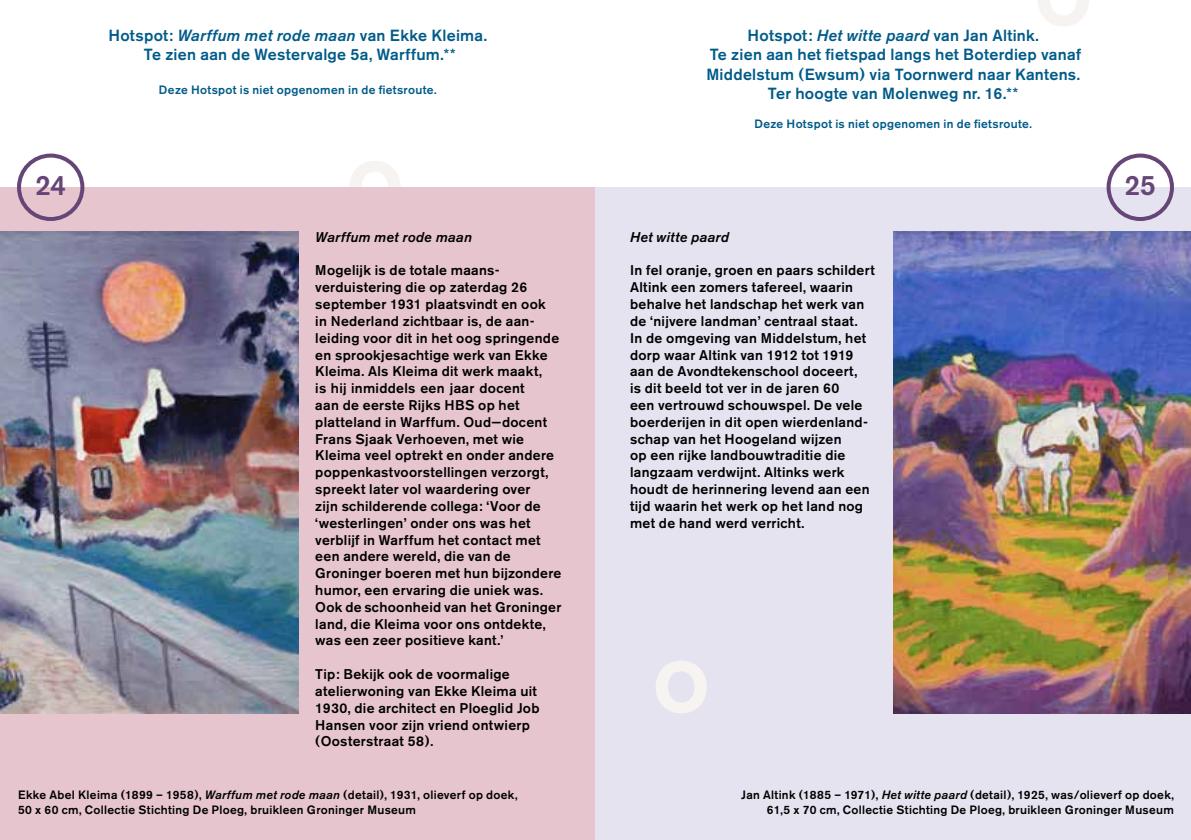
<style>
.page{position:relative;width:1191px;height:840px;background:#fff}
.page>*{position:absolute;margin:0;border:0;box-sizing:border-box;transform-origin:0 0}
.t1{font:500 27.8px "Akzidenz Grotesk BE";color:#654677}
.t2{font:500 16px/19.2px "Akzidenz Grotesk BE";letter-spacing:.015em;color:#005b89;text-align:center}
.t3{font:500 14px/16.8px "Akzidenz Grotesk BE";letter-spacing:.02em;color:#000}
.t4{font:italic 500 14px "Akzidenz Grotesk BE";letter-spacing:.015em;color:#000}
.t5{font:500 12px/14.4px "Akzidenz Grotesk BE";letter-spacing:.025em;color:#000;text-align:right}
.t6{font:500 12px "Akzidenz Grotesk BE";letter-spacing:.025em;color:#005b89}
.s1{font-style:italic}
</style>
<div class="page">
<svg style="left:350px;top:161px;width:50px;height:26px"></svg>
<div style="left:0;top:187px;width:595px;height:652px;background:#e6c5cf"></div>
<img style="left:0;top:231px;width:298px;height:482px">
<div style="left:595px;top:187px;width:596px;height:652px;background:#e5e3f0"></div>
<img style="left:893px;top:231px;width:298px;height:482px">
<div style="left:17px;top:153px;width:67px;height:68px;border:4px solid #654677;border-radius:50%"></div>
<div style="left:1106px;top:153px;width:68px;height:68px;border:4px solid #654677;border-radius:50%"></div>
<svg style="left:656px;top:661px;width:51px;height:52px"></svg>
<svg style="left:1038px;top:0;width:51px;height:26px"></svg>
<p class="t2" style="left:108px;top:26px;width:380px">Hotspot: <span class="s1">Warffum met rode maan</span> van Ekke Kleima.<br>Te zien aan de Westervalge 5a, Warffum.**</p>
<p class="t6" style="left:159px;top:82px;width:279px">Deze Hotspot is niet opgenomen in de fietsroute.</p>
<p class="t2" style="left:706px;top:26px;width:376px">Hotspot: <span class="s1">Het witte paard</span> van Jan Altink.<br>Te zien aan het fietspad langs het Boterdiep vanaf Middelstum (Ewsum) via Toornwerd naar Kantens.<br>Ter hoogte van Molenweg nr. 16.**</p>
<p class="t6" style="left:754px;top:116px;width:279px">Deze Hotspot is niet opgenomen in de fietsroute.</p>
<h1 class="t1" style="left:35px;top:168px;width:33px">24</h1>
<h1 class="t1" style="left:1124px;top:168px;width:33px">25</h1>
<p class="t4" style="left:315px;top:229px;width:158px">Warffum met rode maan</p>
<p class="t3" style="left:315px;top:262px;width:248px">Mogelijk is de totale maans&shy;verduistering die op zaterdag 26 september 1931 plaatsvindt en ook<br>in Nederland zichtbaar is, de aan&shy;leiding voor dit in het oog springende en sprookjesachtige werk van Ekke Kleima. Als Kleima dit werk maakt,<br>is hij inmiddels een jaar docent<br>aan de eerste Rijks HBS op het platteland in Warffum. Oud—docent Frans Sjaak Verhoeven, met wie Kleima veel optrekt en onder andere poppenkastvoorstellingen verzorgt, spreekt later vol waardering over<br>zijn schilderende collega: ‘Voor de ‘westerlingen’ onder ons was het verblijf in Warffum het contact met een andere wereld, die van de Groninger boeren met hun bijzondere humor, een ervaring die uniek was.<br>Ook de schoonheid van het Groninger land, die Kleima voor ons ontdekte, was een zeer positieve kant.’</p>
<p class="t3" style="left:315px;top:665px;width:226px">Tip: Bekijk ook de voormalige atelierwoning van Ekke Kleima uit<br>1930, die architect en Ploeglid Job<br>Hansen voor zijn vriend ontwierp (Oosterstraat 58).</p>
<p class="t5" style="left:18px;top:787px;width:501px;text-align:left">Ekke Abel Kleima (1899 – 1958), <span class="s1">Warffum met rode maan</span> (detail), 1931, olieverf op doek,<br>50 x 60 cm, Collectie Stichting De Ploeg, bruikleen Groninger Museum</p>
<p class="t4" style="left:630px;top:229px;width:100px">Het witte paard</p>
<p class="t3" style="left:630px;top:262px;width:246px">In fel oranje, groen en paars schildert Altink een zomers tafereel, waarin behalve het landschap het werk van de ‘nijvere landman’ centraal staat.<br>In de omgeving van Middelstum, het dorp waar Altink van 1912 tot 1919 aan de Avondtekenschool doceert,<br>is dit beeld tot ver in de jaren 60<br>een vertrouwd schouwspel. De vele boerderijen in dit open wierdenland&shy;schap van het Hoogeland wijzen<br>op een rijke landbouwtraditie die langzaam verdwijnt. Altinks werk houdt de herinnering levend aan een tijd waarin het werk op het land nog met de hand werd verricht.</p>
<p class="t5" style="left:741px;top:787px;width:434px">Jan Altink (1885 – 1971), <span class="s1">Het witte paard</span> (detail), 1925, was/olieverf op doek,<br>61,5 x 70 cm, Collectie Stichting De Ploeg, bruikleen Groninger Museum</p>
</div>
